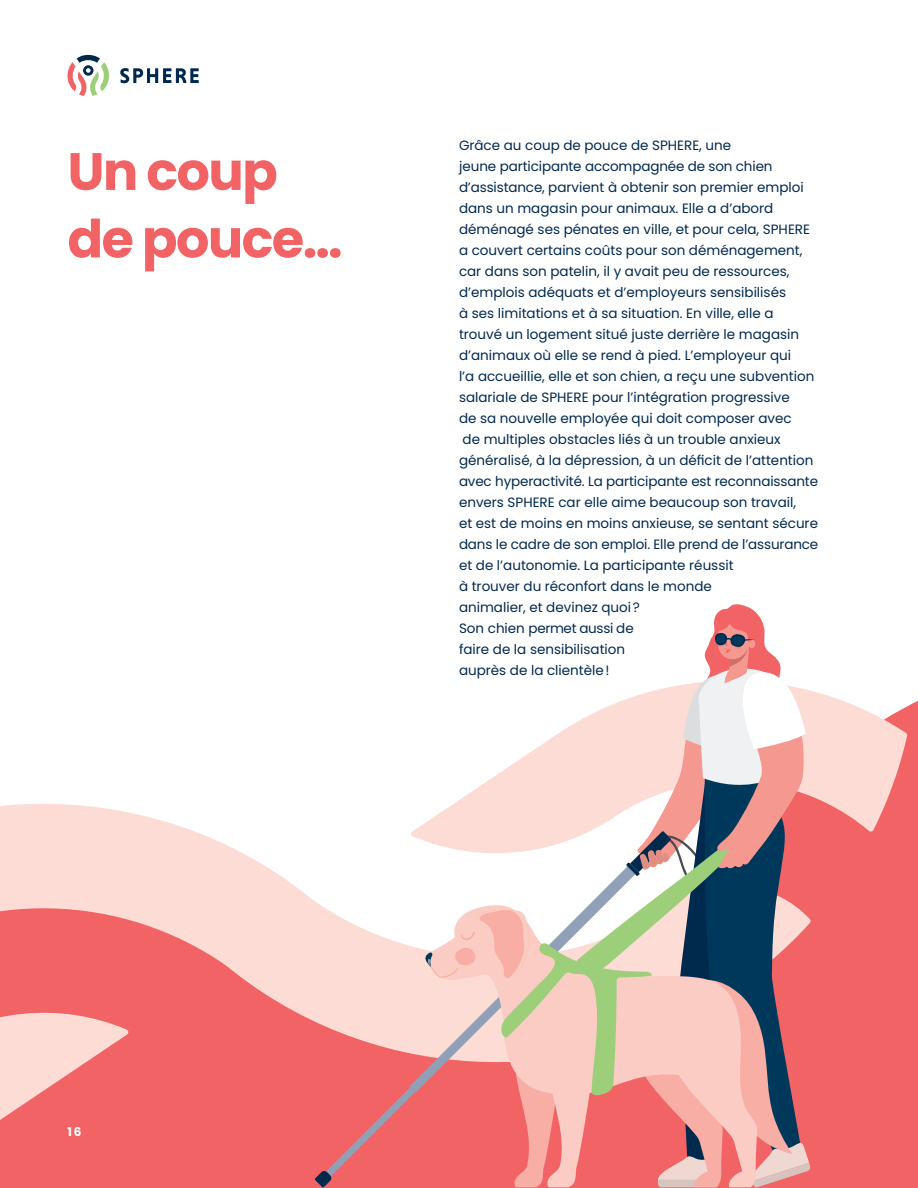
<style>
.page{position:relative;width:918px;height:1188px;background:#fff}
.page>*{position:absolute;margin:0;border:0;box-sizing:border-box;transform-origin:0 0}
.t1{font:700 52.5px/67.5px "Poppins";letter-spacing:-.03em;color:#f16364}
.t2{font:13.5px/21px "Poppins";color:#00294e}
.t3{font:700 12px "Poppins";color:#fff}
</style>
<div class="page">
<svg style="left:0;top:701px;width:918px;height:487px;fill:#f16364"></svg>
<svg style="left:222px;top:992px;width:93px;height:106px;background:#f16d6d"></svg>
<svg style="left:812px;top:691px;width:95px;height:174px;background:#f8b2af"></svg>
<svg style="left:0;top:768px;width:315px;height:224px;fill:#fcdcd5"></svg>
<svg style="left:0;top:1001px;width:129px;height:186px;background:#f48988"></svg>
<svg style="left:315px;top:604px;width:497px;height:584px"></svg>
<svg style="left:120px;top:68px;width:79px;height:15px"></svg>
<svg style="left:67px;top:54px;width:42px;height:42px"></svg>
<h1 class="t1" style="left:68px;top:138px;width:276px">Un coup de pouce…</h1>
<p class="t2" style="left:459px;top:135px;width:361px">Grâce au coup de pouce de SPHERE, une<br>jeune participante accompagnée de son chien d’assistance, parvient à obtenir son premier emploi dans un magasin pour animaux. Elle a d’abord déménagé ses pénates en ville, et pour cela, SPHERE a couvert certains coûts pour son déménagement, car dans son patelin, il y avait peu de ressources, d’emplois adéquats et d’employeurs sensibilisés<br>à ses limitations et à sa situation. En ville, elle a trouvé un logement situé juste derrière le magasin d’animaux où elle se rend à pied. L’employeur qui<br>l’a accueillie, elle et son chien, a reçu une subvention salariale de SPHERE pour l’intégration progressive<br>de sa nouvelle employée qui doit composer avec<br>de multiples obstacles liés à un trouble anxieux généralisé, à la dépression, à un déficit de l’attention avec hyperactivité. La participante est reconnaissante envers SPHERE car elle aime beaucoup son travail,<br>et est de moins en moins anxieuse, se sentant sécure dans le cadre de son emploi. Elle prend de l’assurance et de l’autonomie. La participante réussit<br>à trouver du réconfort dans le monde<br>animalier, et devinez quoi?<br>Son chien permet aussi de<br>faire de la sensibilisation<br>auprès de la clientèle!</p>
<p class="t3" style="left:68px;top:1125px;width:15px">16</p>
</div>
